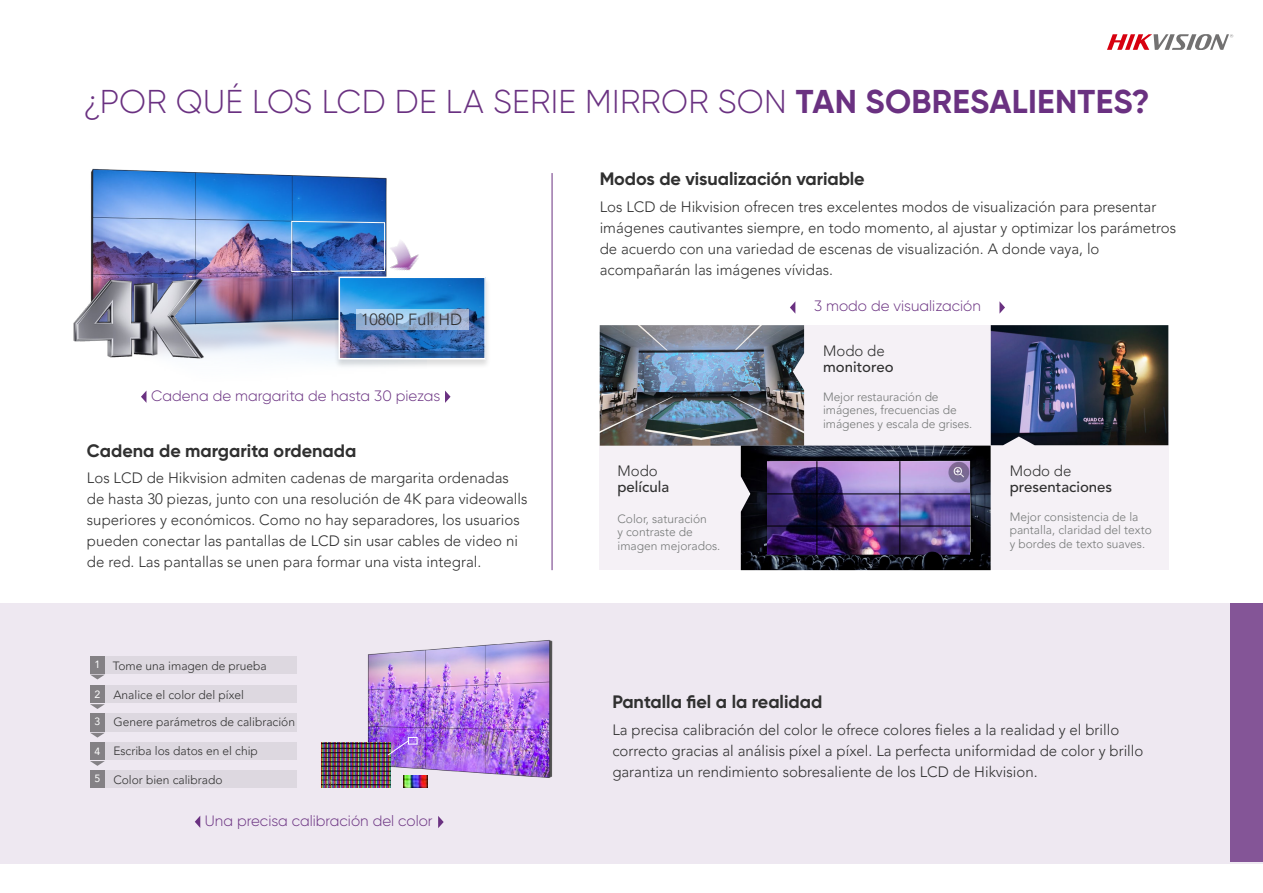
<style>
.page{position:relative;width:1263px;height:893px;background:#fff}
.page>*{position:absolute;margin:0;border:0;box-sizing:border-box;transform-origin:0 0}
.t1{font:300 33px "Gilroy";letter-spacing:.01em;color:#6a3181}
.t2{font:700 18px "Gilroy";letter-spacing:-.005em;color:#303030}
.t3{font:300 16.2px "Avenir LT Pro";color:#303030}
.t4{font:300 15px/21px "Avenir LT Pro";color:#303030}
.t5{font:300 15px "Gilroy";color:#6a3181}
.t6{font:500 15px "Avenir LT Std";color:#303030}
.t7{font:300 12px/13.5px "Avenir LT Pro";color:#757877}
.t8{font:300 12px "Avenir LT Pro";color:#303030}
.t9{font:10.5px "Avenir LT Pro";color:#fff}
.s1{font-weight:700}
</style>
<div class="page">
<div style="left:0;top:603px;width:1263px;height:260px;background:#eee8f1"></div>
<div style="left:105px;top:656px;width:191px;height:18px;background:#ddd8e0"></div>
<div style="left:90px;top:656px;width:15px;height:18px;background:#848185"></div>
<div style="left:90px;top:685px;width:15px;height:18px;background:#848185"></div>
<div style="left:90px;top:742px;width:15px;height:18px;background:#848185"></div>
<div style="left:90px;top:770px;width:15px;height:18px;background:#848185"></div>
<div style="left:90px;top:713px;width:15px;height:19px;background:#848185"></div>
<div style="left:105px;top:685px;width:191px;height:18px;background:#ddd8e0"></div>
<div style="left:105px;top:742px;width:191px;height:18px;background:#ddd8e0"></div>
<div style="left:105px;top:770px;width:191px;height:18px;background:#ddd8e0"></div>
<div style="left:105px;top:713px;width:191px;height:19px;background:#ddd8e0"></div>
<img style="left:90px;top:168px;width:297px;height:193px">
<div style="left:334px;top:276px;width:157px;height:93px;background:#000;opacity:.14"></div>
<img style="left:341px;top:280px;width:142px;height:76px">
<div style="left:338px;top:277px;width:148px;height:82px;border:2px solid #fff"></div>
<div style="left:786px;top:325px;width:205px;height:120px;background:#f5f1f6"></div>
<div style="left:600px;top:446px;width:149px;height:124px;background:#f5f1f6"></div>
<div style="left:991px;top:432px;width:177px;height:138px;background:#f5f1f6"></div>
<svg style="left:356px;top:309px;width:112px;height:21px;background:#9cb9d9"></svg>
<svg style="left:141px;top:391px;width:5px;height:12px"></svg>
<svg style="left:790px;top:302px;width:5px;height:11px"></svg>
<svg style="left:195px;top:816px;width:5px;height:12px"></svg>
<svg style="left:91px;top:675px;width:13px;height:4px"></svg>
<svg style="left:90px;top:704px;width:15px;height:5px"></svg>
<svg style="left:90px;top:733px;width:14px;height:5px"></svg>
<svg style="left:90px;top:761px;width:15px;height:5px"></svg>
<svg style="left:445px;top:391px;width:5px;height:12px"></svg>
<svg style="left:999px;top:301px;width:6px;height:13px"></svg>
<svg style="left:438px;top:816px;width:6px;height:12px"></svg>
<img style="left:296px;top:640px;width:257px;height:148px">
<img style="left:321px;top:743px;width:69px;height:44px">
<img style="left:404px;top:775px;width:23px;height:12px">
<hr style="left:552px;top:173px;width:1px;height:397px;background:#6a3181">
<img style="left:73px;top:267px;width:147px;height:94px">
<div style="left:281px;top:211px;width:114px;height:70px;background:#fff;opacity:.75"></div>
<img style="left:291px;top:220px;width:94px;height:52px">
<img style="left:376px;top:227px;width:52px;height:52px">
<div style="left:408px;top:737px;width:9px;height:7px;border:1px solid #fff"></div>
<svg style="left:387px;top:740px;width:22px;height:15px"></svg>
<div style="left:1230px;top:603px;width:33px;height:259px;background:#845597"></div>
<img style="left:600px;top:325px;width:204px;height:121px">
<img style="left:741px;top:446px;width:250px;height:124px">
<img style="left:991px;top:325px;width:177px;height:120px">
<img style="left:767px;top:461px;width:203px;height:94px">
<hr style="left:767px;top:494px;width:203px;height:1px;background:#000">
<hr style="left:767px;top:526px;width:204px;height:1px;background:#000">
<hr style="left:817px;top:461px;width:1px;height:94px;background:#000">
<hr style="left:899px;top:461px;width:1px;height:94px;background:#000">
<svg style="left:1107px;top:34px;width:126px;height:16px"></svg>
<h1 class="t1" style="left:83px;top:81px;width:1068px">¿POR QUÉ LOS LCD DE LA SERIE MIRROR SON <span class="s1">TAN SOBRESALIENTES?</span></h1>
<p class="t2" style="left:600px;top:168px;width:267px">Modos de visualización variable</p>
<p class="t3" style="left:361px;top:310px;width:102px">1080P Full HD</p>
<p class="t5" style="left:151px;top:387px;width:291px">Cadena de margarita de hasta 30 piezas</p>
<p class="t2" style="left:87px;top:439px;width:271px">Cadena de margarita ordenada</p>
<p class="t4" style="left:87px;top:468px;width:442px">Los LCD de Hikvision admiten cadenas de margarita ordenadas de hasta 30 piezas, junto con una resolución de 4K para videowalls superiores y económicos. Como no hay separadores, los usuarios pueden conectar las pantallas de LCD sin usar cables de video ni de red. Las pantallas se unen para formar una vista integral.</p>
<p class="t9" style="left:94px;top:658px;width:7px">1</p>
<p class="t9" style="left:94px;top:688px;width:7px">2</p>
<p class="t9" style="left:94px;top:715px;width:7px">3</p>
<p class="t9" style="left:94px;top:744px;width:7px">4</p>
<p class="t9" style="left:94px;top:772px;width:7px">5</p>
<p class="t8" style="left:113px;top:658px;width:155px">Tome una imagen de prueba</p>
<p class="t8" style="left:113px;top:688px;width:132px">Analice el color del píxel</p>
<p class="t8" style="left:113px;top:715px;width:183px">Genere parámetros de calibración</p>
<p class="t8" style="left:113px;top:744px;width:146px">Escriba los datos en el chip</p>
<p class="t8" style="left:113px;top:772px;width:111px">Color bien calibrado</p>
<p class="t5" style="left:205px;top:812px;width:229px">Una precisa calibración del color</p>
<p class="t4" style="left:600px;top:196px;width:578px">Los LCD de Hikvision ofrecen tres excelentes modos de visualización para presentar imágenes cautivantes siempre, en todo momento, al ajustar y optimizar los parámetros de acuerdo con una variedad de escenas de visualización. A donde vaya, lo acompañarán las imágenes vívidas.</p>
<p class="t5" style="left:814px;top:296px;width:168px">3 modo de visualización</p>
<p class="t4" style="left:823px;top:340px;width:63px">Modo de</p>
<p class="t6" style="left:823px;top:358px;width:72px">monitoreo</p>
<p class="t4" style="left:617px;top:460px;width:42px">Modo</p>
<p class="t6" style="left:617px;top:478px;width:53px">película</p>
<p class="t7" style="left:617px;top:512px;width:104px">Color, saturación<br>y contraste de imagen mejorados.</p>
<p class="t7" style="left:823px;top:390px;width:151px">Mejor restauración de imágenes, frecuencias de imágenes y escala de grises.</p>
<p class="t4" style="left:1010px;top:460px;width:63px">Modo de</p>
<p class="t6" style="left:1010px;top:478px;width:104px">presentaciones</p>
<p class="t7" style="left:1010px;top:510px;width:144px">Mejor consistencia de la pantalla, claridad del texto y bordes de texto suaves.</p>
<p class="t2" style="left:612px;top:691px;width:211px">Pantalla fiel a la realidad</p>
<p class="t4" style="left:612px;top:719px;width:532px">La precisa calibración del color le ofrece colores fieles a la realidad y el brillo correcto gracias al análisis píxel a píxel. La perfecta uniformidad de color y brillo garantiza un rendimiento sobresaliente de los LCD de Hikvision.</p>
</div>
